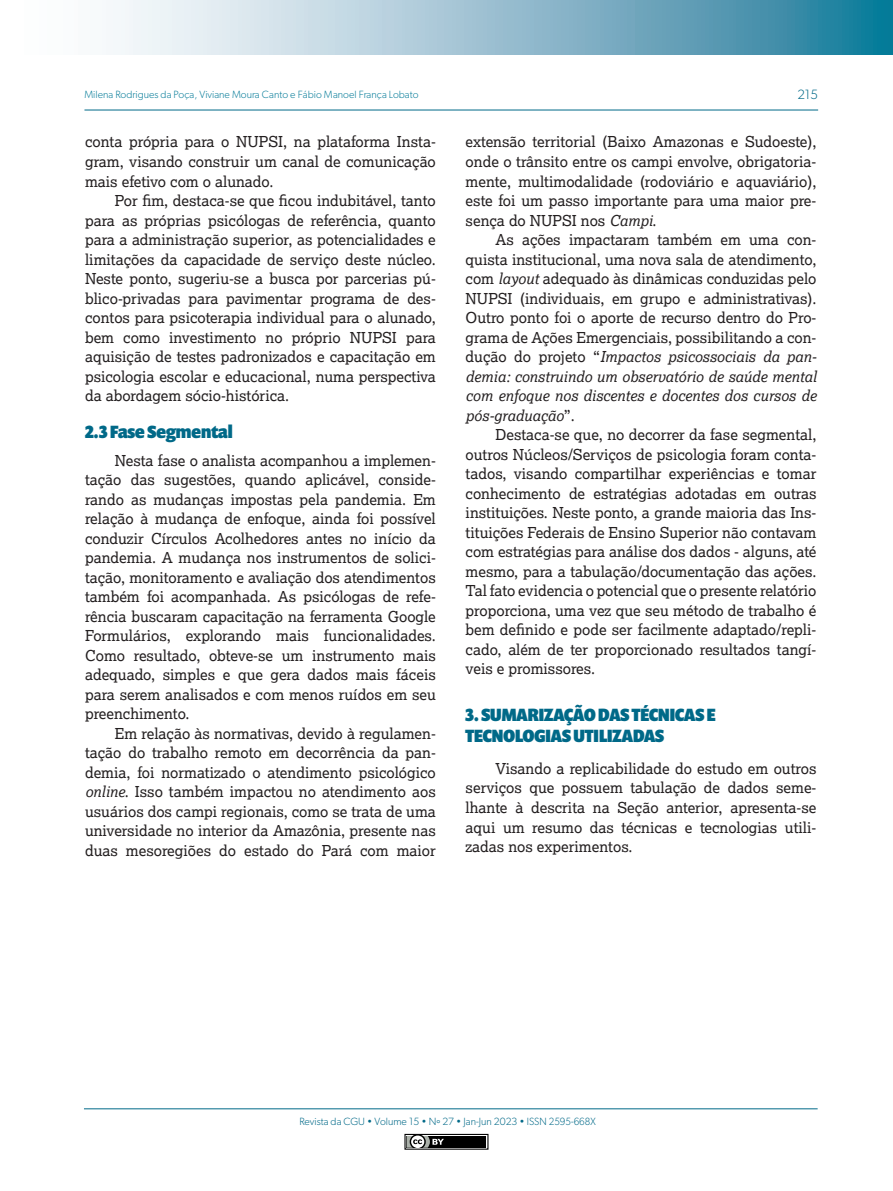
<style>
.page{position:relative;width:893px;height:1191px;background:#fff}
.page>*{position:absolute;margin:0;border:0;box-sizing:border-box;transform-origin:0 0}
.TÍTULO_DUAS_COLUNAS{font:900 18px/21px "Prenton RP Cond";color:#006988}
.SUBTÍTULO_DUAS_COLUN{font:900 18px "Prenton RP Cond";color:#006988}
.TEXTO_DUAS_COLUNAS{font:15px/19.5px "Lexia";color:#231f20;text-align:justify}
.t1{font:300 13.5px "Gibson";color:#006988}
.t2{font:300 10.5px "Gibson";color:#087d9a}
.t3{font:300 10.5px "Gibson";color:#006988}
.s1{font-style:italic}
</style>
<div class="page">
<svg style="left:113px;top:0;width:780px;height:54px"></svg>
<hr style="left:84px;top:110px;width:734px;height:1px;background:#006988">
<hr style="left:84px;top:1108px;width:734px;height:1px;background:#006988">
<div style="left:404px;top:1133px;width:84px;height:16px;border:1px solid #000"></div>
<div style="left:407px;top:1135px;width:79px;height:12px;background:#000"></div>
<svg style="left:407px;top:1135px;width:37px;height:12px"></svg>
<p class="t2" style="left:84px;top:88px;width:336px">Milena Rodrigues da Poça, Viviane Moura Canto e Fábio Manoel França Lobato</p>
<p class="t1" style="left:797px;top:86px;width:22px">215</p>
<p class="TEXTO_DUAS_COLUNAS" style="left:85px;top:132px;width:352px">conta própria para o NUPSI, na plataforma Insta&shy;gram, visando construir um canal de comunicação mais efetivo com o alunado.</p>
<p class="TEXTO_DUAS_COLUNAS" style="left:85px;top:190px;width:352px;text-indent:30px">Por fim, destaca-se que ficou indubitável, tanto para as próprias psicólogas de referência, quanto para a administração superior, as potencialidades e limitações da capacidade de serviço deste núcleo.<br>Neste ponto, sugeriu-se a busca por parcerias pú&shy;blico-privadas para pavimentar programa de des&shy;contos para psicoterapia individual para o alunado, bem como investimento no próprio NUPSI para aquisição de testes padronizados e capacitação em psicologia escolar e educacional, numa perspectiva da abordagem sócio-histórica.</p>
<p class="SUBTÍTULO_DUAS_COLUN" style="left:85px;top:420px;width:149px">2.3 Fase Segmental</p>
<p class="TEXTO_DUAS_COLUNAS" style="left:85px;top:450px;width:352px;text-indent:30px">Nesta fase o analista acompanhou a implemen&shy;tação das sugestões, quando aplicável, conside&shy;rando as mudanças impostas pela pandemia. Em relação à mudança de enfoque, ainda foi possível conduzir Círculos Acolhedores antes no início da pandemia. A mudança nos instrumentos de solici&shy;tação, monitoramento e avaliação dos atendimentos também foi acompanhada. As psicólogas de refe&shy;rência buscaram capacitação na ferramenta Google Formulários, explorando mais funcionalidades.<br>Como resultado, obteve-se um instrumento mais adequado, simples e que gera dados mais fáceis para serem analisados e com menos ruídos em seu preenchimento.</p>
<p class="TEXTO_DUAS_COLUNAS" style="left:85px;top:723px;width:352px;text-indent:30px">Em relação às normativas, devido à regulamen&shy;tação do trabalho remoto em decorrência da pan&shy;demia, foi normatizado o atendimento psicológico <span class="s1">online</span>. Isso também impactou no atendimento aos usuários dos campi regionais, como se trata de uma universidade no interior da Amazônia, presente nas duas mesoregiões do estado do Pará com maior</p>
<p class="TEXTO_DUAS_COLUNAS" style="left:466px;top:132px;width:352px">extensão territorial (Baixo Amazonas e Sudoeste), onde o trânsito entre os campi envolve, obrigatoria&shy;mente, multimodalidade (rodoviário e aquaviário), este foi um passo importante para uma maior pre&shy;sença do NUPSI nos <span class="s1">Campi</span>.</p>
<p class="TEXTO_DUAS_COLUNAS" style="left:466px;top:229px;width:352px;text-indent:30px">As ações impactaram também em uma con&shy;quista institucional, uma nova sala de atendimento, com <span class="s1">layout</span> adequado às dinâmicas conduzidas pelo NUPSI (individuais, em grupo e administrativas).<br>Outro ponto foi o aporte de recurso dentro do Pro&shy;grama de Ações Emergenciais, possibilitando a con&shy;dução do projeto “<span class="s1">Impactos psicossociais da pan&shy;demia: construindo um observatório de saúde mental com enfoque nos discentes e docentes dos cursos de pós-graduação</span>”.</p>
<p class="TEXTO_DUAS_COLUNAS" style="left:466px;top:424px;width:352px;text-indent:30px">Destaca-se que, no decorrer da fase segmental, outros Núcleos/Serviços de psicologia foram conta&shy;tados, visando compartilhar experiências e tomar conhecimento de estratégias adotadas em outras instituições. Neste ponto, a grande maioria das Ins&shy;tituições Federais de Ensino Superior não contavam com estratégias para análise dos dados - alguns, até mesmo, para a tabulação/documentação das ações.<br>Tal fato evidencia o potencial que o presente relatório proporciona, uma vez que seu método de trabalho é bem definido e pode ser facilmente adaptado/repli&shy;cado, além de ter proporcionado resultados tangí&shy;veis e promissores.</p>
<p class="TÍTULO_DUAS_COLUNAS" style="left:466px;top:704px;width:252px">3. SUMARIZAÇÃO DAS TÉCNICAS E<br>TECNOLOGIAS UTILIZADAS</p>
<p class="TEXTO_DUAS_COLUNAS" style="left:466px;top:758px;width:352px;text-indent:30px">Visando a replicabilidade do estudo em outros serviços que possuem tabulação de dados seme&shy;lhante à descrita na Seção anterior, apresenta-se aqui um resumo das técnicas e tecnologias utili&shy;zadas nos experimentos.</p>
<p class="t3" style="left:299px;top:1115px;width:298px">Revista da CGU • Volume 15 • Nº 27 • Jan-Jun 2023 • ISSN 2595-668X</p>
</div>
